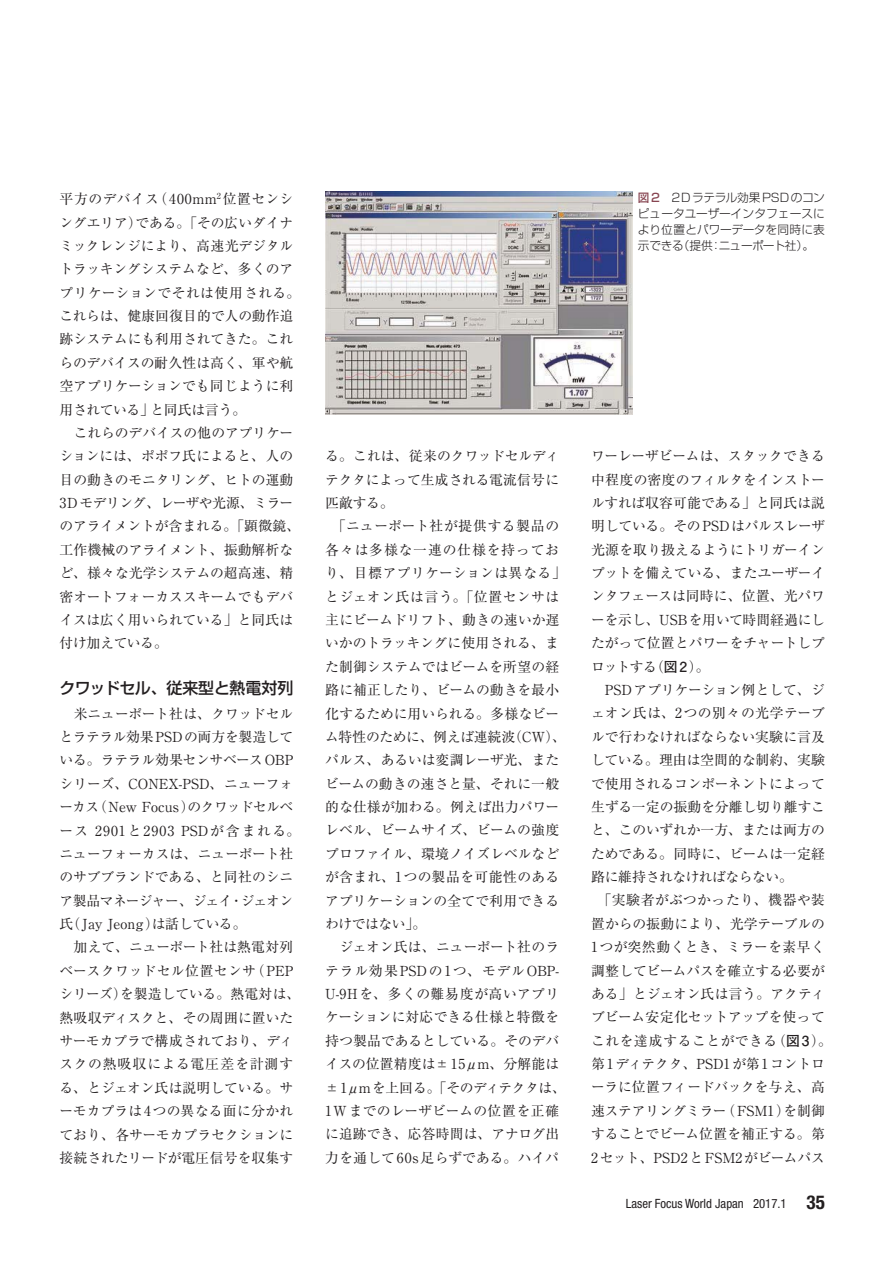
<style>
.page{position:relative;width:893px;height:1263px;background:#fff}
.page>*{position:absolute;margin:0;border:0;box-sizing:border-box;transform-origin:0 0}
.t1{font:15.9px "Shin Go Pr 6 N Medium 90 msp RKSJ H";letter-spacing:-.02em;color:#231f20}
.t2{font:13.8px/23.4px "Ryumin Pr 6 N Reg 90 msp RKSJ H";letter-spacing:-.005em;color:#231f20}
.t3{font:13.8px "Ryumin Pr 6 N Reg 90 msp RKSJ H";letter-spacing:-.025em;color:#231f20}
.t4{font:13.8px "Ryumin Pr 6 N Reg 90 msp RKSJ H";letter-spacing:.025em;color:#231f20}
.t5{font:13.8px "Ryumin Pr 6 N Reg 90 msp RKSJ H";letter-spacing:.055em;color:#231f20}
.t6{font:13.8px "Ryumin Pr 6 N Reg 90 msp RKSJ H";letter-spacing:.03em;color:#231f20}
.t7{font:13.8px "Ryumin Pr 6 N Reg 90 msp RKSJ H";letter-spacing:-.04em;color:#231f20}
.t8{font:13.8px "Ryumin Pr 6 N Reg 90 msp RKSJ H";letter-spacing:.02em;color:#231f20}
.t9{font:13.8px "Ryumin Pr 6 N Reg 90 msp RKSJ H";letter-spacing:.015em;color:#231f20}
.t10{font:13.8px "Ryumin Pr 6 N Reg 90 msp RKSJ H";letter-spacing:.035em;color:#231f20}
.t11{font:13.8px "Ryumin Pr 6 N Reg 90 msp RKSJ H";letter-spacing:.075em;color:#231f20}
.t12{font:13.8px "Ryumin Pr 6 N Reg 90 msp RKSJ H";letter-spacing:.045em;color:#231f20}
.t13{font:condensed 12.75px "Helvetica Neue";color:#231f20}
.t14{font:11.7px/15.9px "Shin Go Pr 6 N Light 90 msp RKSJ H";color:#231f20;text-align:justify}
.s1{font-family:"Shin Go Pr 6 N Medium 90 msp RKSJ H";color:#874551}
.s2{font-family:"Futo Go B101 Pr 6 N Bold 90 msp RKSJ H"}
.s3{font-weight:700;font-size:19.2px}
</style>
<div class="page">
<img style="left:326px;top:192px;width:306px;height:222px">
<p class="t2" style="left:59px;top:189px;width:242px">平方のデバイス（400mm<sup>2</sup> 位置センシングエリア）である。「その広いダイナミックレンジにより、高速光デジタルトラッキングシステムなど、多くのアプリケーションでそれは使用される。これらは、健康回復目的で人の動作追跡システムにも利用されてきた。これらのデバイスの耐久性は高く、軍や航空アプリケーションでも同じように利用されている」と同氏は言う。<br>　これらのデバイスの他のアプリケーションには、ポポフ氏によると、人の目の動きのモニタリング、ヒトの運動<br>3D モデリング、レーザや光源、ミラーのアライメントが含まれる。「顕微鏡、工作機械のアライメント、振動解析など、様々な光学システムの超高速、精密オートフォーカススキームでもデバイスは広く用いられている」と同氏は付け加えている。</p>
<p class="t1" style="left:59px;top:682px;width:235px">クワッドセル、従来型と熱電対列</p>
<p class="t2" style="left:59px;top:704px;width:242px">　米ニューポート社は、クワッドセルとラテラル効果PSDの両方を製造している。ラテラル効果センサベースOBPシリーズ、CONEX-PSD、ニューフォーカス（New Focus）のクワッドセルベース 2901と2903 PSDが含まれる。ニューフォーカスは、ニューポート社のサブブランドである、と同社のシニア製品マネージャー、ジェイ・ジェオン氏（Jay Jeong）は話している。<br>　加えて、ニューポート社は熱電対列ベースクワッドセル位置センサ（PEPシリーズ）を製造している。熱電対は、熱吸収ディスクと、その周囲に置いたサーモカプラで構成されており、ディスクの熱吸収による電圧差を計測する、とジェオン氏は説明している。サーモカプラは4つの異なる面に分かれており、各サーモカプラセクションに接続されたリードが電圧信号を収集す</p>
<p class="t14" style="left:638px;top:191px;width:189px"><span class="s1">図2</span>　2Dラテラル効果PSDのコンピュータユーザーインタフェースにより位置とパワーデータを同時に表示できる（提供：ニューポート社）。</p>
<p class="t2" style="left:325px;top:446px;width:235px">る。これは、従来のクワッドセルディ</p>
<p class="t2" style="left:325px;top:470px;width:235px">テクタによって生成される電流信号に</p>
<p class="t2" style="left:325px;top:493px;width:70px">匹敵する。</p>
<p class="t4" style="left:332px;top:521px;width:228px">「ニューポート社が提供する製品の</p>
<p class="t11" style="left:325px;top:544px;width:235px">各々は多様な一連の仕様を持ってお</p>
<p class="t6" style="left:325px;top:568px;width:242px">り、目標アプリケーションは異なる」</p>
<p class="t6" style="left:325px;top:591px;width:235px">とジェオン氏は言う。「位置センサは</p>
<p class="t2" style="left:325px;top:610px;width:235px">主にビームドリフト、動きの速いか遅</p>
<p class="t2" style="left:325px;top:633px;width:235px">いかのトラッキングに使用される、ま</p>
<p class="t2" style="left:325px;top:657px;width:235px">た制御システムではビームを所望の経</p>
<p class="t2" style="left:325px;top:680px;width:235px">路に補正したり、ビームの動きを最小</p>
<p class="t2" style="left:325px;top:703px;width:235px">化するために用いられる。多様なビー</p>
<p class="t2" style="left:325px;top:727px;width:242px">ム特性のために、例えば連続波（CW）、</p>
<p class="t2" style="left:325px;top:750px;width:235px">パルス、あるいは変調レーザ光、また</p>
<p class="t2" style="left:325px;top:774px;width:235px">ビームの動きの速さと量、それに一般</p>
<p class="t2" style="left:325px;top:797px;width:235px">的な仕様が加わる。例えば出力パワー</p>
<p class="t2" style="left:325px;top:820px;width:235px">レベル、ビームサイズ、ビームの強度</p>
<p class="t2" style="left:325px;top:844px;width:235px">プロファイル、環境ノイズレベルなど</p>
<p class="t4" style="left:325px;top:872px;width:235px">が含まれ、1つの製品を可能性のある</p>
<p class="t2" style="left:325px;top:891px;width:235px">アプリケーションの全てで利用できる</p>
<p class="t2" style="left:325px;top:914px;width:102px">わけではない」。</p>
<p class="t2" style="left:325px;top:937px;width:235px">　ジェオン氏は、ニューポート社のラ</p>
<p class="t5" style="left:325px;top:965px;width:235px">テラル効果PSDの1つ、モデルOBP-</p>
<p class="t5" style="left:325px;top:989px;width:235px">U-9Hを、多くの難易度が高いアプリ</p>
<p class="t2" style="left:325px;top:1007px;width:235px">ケーションに対応できる仕様と特徴を</p>
<p class="t2" style="left:325px;top:1031px;width:235px">持つ製品であるとしている。そのデバ</p>
<p class="t9" style="left:325px;top:1059px;width:235px">イスの位置精度は±15μm、分解能は</p>
<p class="t7" style="left:325px;top:1082px;width:242px">±1μmを上回る。「そのディテクタは、</p>
<p class="t8" style="left:325px;top:1106px;width:235px">1Wまでのレーザビームの位置を正確</p>
<p class="t2" style="left:325px;top:1124px;width:235px">に追跡でき、応答時間は、アナログ出</p>
<p class="t2" style="left:325px;top:1148px;width:235px">力を通して60s足らずである。ハイパ</p>
<p class="t3" style="left:591px;top:451px;width:235px">ワーレーザビームは、スタックできる</p>
<p class="t2" style="left:591px;top:470px;width:235px">中程度の密度のフィルタをインストー</p>
<p class="t3" style="left:591px;top:498px;width:235px">ルすれば収容可能である」と同氏は説</p>
<p class="t3" style="left:591px;top:521px;width:235px">明している。そのPSDはパルスレーザ</p>
<p class="t2" style="left:591px;top:540px;width:235px">光源を取り扱えるようにトリガーイン</p>
<p class="t2" style="left:591px;top:563px;width:235px">プットを備えている、またユーザーイ</p>
<p class="t2" style="left:591px;top:586px;width:235px">ンタフェースは同時に、位置、光パワ</p>
<p class="t2" style="left:591px;top:610px;width:235px">ーを示し、USBを用いて時間経過にし</p>
<p class="t2" style="left:591px;top:633px;width:235px">たがって位置とパワーをチャートしプ</p>
<p class="t2" style="left:591px;top:657px;width:120px">ロットする（<span class="s2">図2</span>）。</p>
<p class="t2" style="left:591px;top:680px;width:235px">　PSDアプリケーション例として、ジ</p>
<p class="t8" style="left:591px;top:708px;width:235px">ェオン氏は、2つの別々の光学テーブ</p>
<p class="t2" style="left:591px;top:727px;width:235px">ルで行わなければならない実験に言及</p>
<p class="t2" style="left:591px;top:750px;width:235px">している。理由は空間的な制約、実験</p>
<p class="t2" style="left:591px;top:774px;width:235px">で使用されるコンポーネントによって</p>
<p class="t2" style="left:591px;top:797px;width:235px">生ずる一定の振動を分離し切り離すこ</p>
<p class="t2" style="left:591px;top:820px;width:235px">と、このいずれか一方、または両方の</p>
<p class="t2" style="left:591px;top:844px;width:235px">ためである。同時に、ビームは一定経</p>
<p class="t7" style="left:591px;top:872px;width:203px">路に維持されなければならない。</p>
<p class="t12" style="left:598px;top:895px;width:228px">「実験者がぶつかったり、機器や装</p>
<p class="t2" style="left:591px;top:914px;width:235px">置からの振動により、光学テーブルの</p>
<p class="t4" style="left:591px;top:942px;width:235px">1つが突然動くとき、ミラーを素早く</p>
<p class="t2" style="left:591px;top:961px;width:235px">調整してビームパスを確立する必要が</p>
<p class="t2" style="left:591px;top:984px;width:235px">ある」とジェオン氏は言う。アクティ</p>
<p class="t2" style="left:591px;top:1007px;width:235px">ブビーム安定化セットアップを使って</p>
<p class="t10" style="left:591px;top:1035px;width:242px">これを達成することができる（<span class="s2">図3</span>）。</p>
<p class="t2" style="left:591px;top:1054px;width:235px">第1ディテクタ、PSD1が第1コントロ</p>
<p class="t2" style="left:591px;top:1077px;width:235px">ーラに位置フィードバックを与え、高</p>
<p class="t2" style="left:591px;top:1101px;width:235px">速ステアリングミラー（FSM1）を制御</p>
<p class="t2" style="left:591px;top:1124px;width:235px">することでビーム位置を補正する。第</p>
<p class="t2" style="left:591px;top:1148px;width:235px">2セット、PSD2とFSM2がビームパス</p>
<p class="t13" style="left:626px;top:1199px;width:201px">Laser Focus World Japan 2017.1 <span class="s3">35</span></p>
</div>
